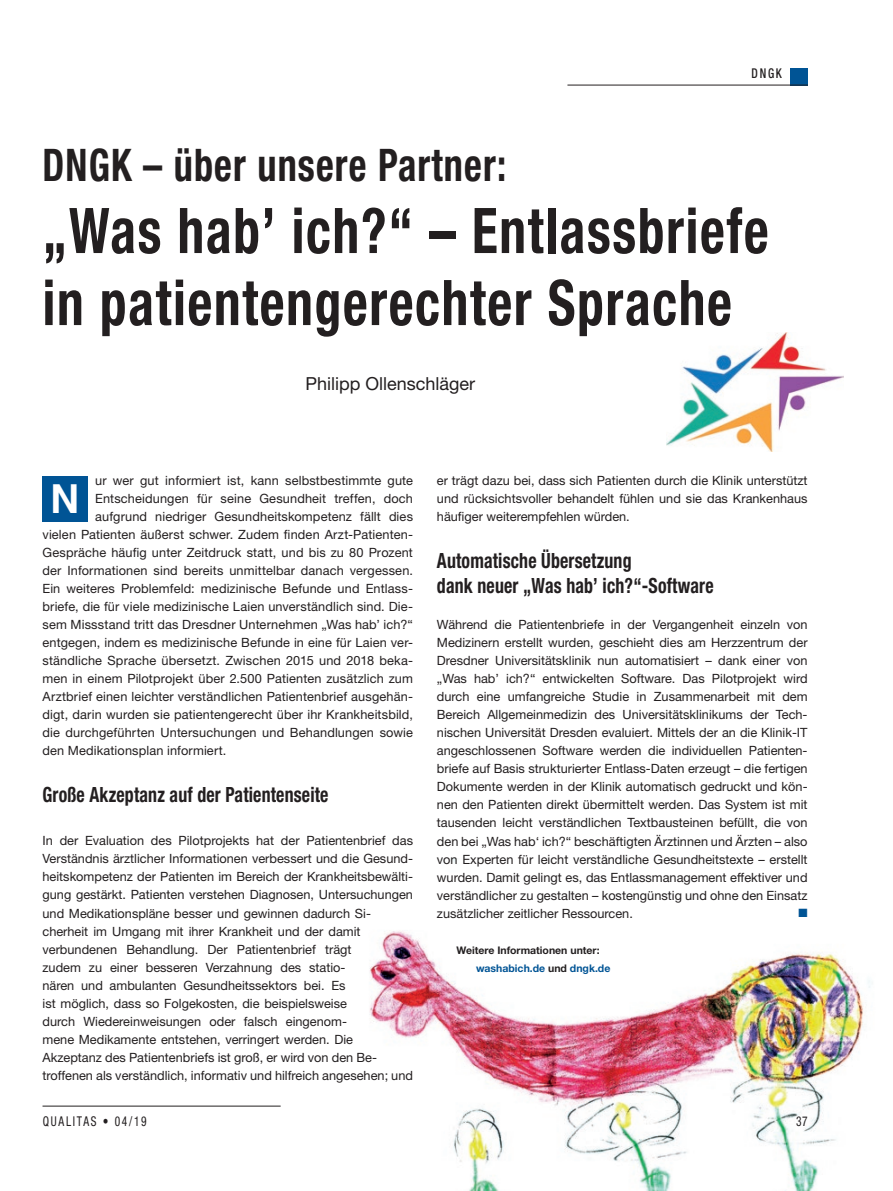
<style>
.page{position:relative;width:893px;height:1191px;background:#fff}
.page>*{position:absolute;margin:0;border:0;box-sizing:border-box;transform-origin:0 0}
.t1{font:700 condensed 63px/72px "Helvetica Neue LT Std";letter-spacing:.03em;color:#231f20;scale:.85 1}
.t2{font:700 condensed 45px "Helvetica Neue LT Std";letter-spacing:.03em;color:#231f20;scale:.85 1}
.t3{font:700 40.05px "Helvetica";color:#fff}
.t4{font:700 condensed 21px/25.2px "Helvetica Neue LT Std";letter-spacing:.01em;color:#231f20;scale:.85 1}
.t5{font:18px "Helvetica Neue LT Std";color:#231f20}
.t6{font:condensed 13.5px "Helvetica Neue LT Std";letter-spacing:.15em;color:#231f20;scale:.85 1}
.t7{font:500 condensed 13.5px "Helvetica Neue LT Std";color:#231f20;scale:.85 1}
.t8{font:12.75px/18px "Helvetica Neue LT Std";color:#231f20;text-align:justify}
.t9{font:12px "Zapf Dingbats ITC";color:#005495}
.t10{font:700 10.5px/18px "Helvetica Neue LT Std";color:#231f20}
.s1{color:#005495}
</style>
<div class="page">
<div style="left:791px;top:68px;width:17px;height:17px;background:#005495"></div>
<hr style="left:567px;top:85px;width:241px;height:1px;background:#231f20">
<hr style="left:43px;top:1105px;width:238px;height:1px;background:#231f20">
<img style="left:369px;top:858px;width:501px;height:333px">
<img style="left:666px;top:332px;width:177px;height:120px">
<div style="left:43px;top:476px;width:45px;height:45px;background:#005495"></div>
<p class="t7" style="left:752px;top:65px;width:37px">DNGK</p>
<h2 class="t2" style="left:43px;top:138px;width:547px">DNGK – über unsere Partner:</h2>
<h1 class="t1" style="left:43px;top:194px;width:856px">„Was hab’ ich?“ – Entlassbriefe in patientengerechter Sprache</h1>
<h3 class="t5" style="left:306px;top:372px;width:171px">Philipp Ollenschläger</h3>
<p class="t8" style="left:95px;top:471px;width:319px">ur wer gut informiert ist, kann selbstbestimmte gute</p>
<p class="t8" style="left:95px;top:489px;width:319px">Entscheidungen für seine Gesundheit treffen, doch</p>
<p class="t8" style="left:95px;top:507px;width:319px">aufgrund niedriger Gesundheitskompetenz fällt dies</p>
<p class="t8" style="left:43px;top:525px;width:372px">vielen Patienten äußerst schwer. Zudem finden Arzt-Patienten-</p>
<p class="t8" style="left:43px;top:543px;width:372px">Gespräche häufig unter Zeitdruck statt, und bis zu 80 Prozent</p>
<p class="t8" style="left:43px;top:561px;width:372px">der Informationen sind bereits unmittelbar danach vergessen.</p>
<p class="t8" style="left:43px;top:579px;width:372px">Ein weiteres Problemfeld: medizinische Befunde und Entlass-</p>
<p class="t8" style="left:43px;top:597px;width:372px">briefe, die für viele medizinische Laien unverständlich sind. Die-</p>
<p class="t8" style="left:43px;top:615px;width:372px">sem Missstand tritt das Dresdner Unternehmen „Was hab’ ich?“</p>
<p class="t8" style="left:43px;top:633px;width:372px">entgegen, indem es medizinische Befunde in eine für Laien ver-</p>
<p class="t8" style="left:43px;top:651px;width:372px">ständliche Sprache übersetzt. Zwischen 2015 und 2018 beka-</p>
<p class="t8" style="left:43px;top:669px;width:372px">men in einem Pilotprojekt über 2.500 Patienten zusätzlich zum</p>
<p class="t8" style="left:43px;top:687px;width:372px">Arztbrief einen leichter verständlichen Patientenbrief ausgehän-</p>
<p class="t8" style="left:43px;top:705px;width:372px">digt, darin wurden sie patientengerecht über ihr Krankheitsbild,</p>
<p class="t8" style="left:43px;top:723px;width:372px">die durchgeführten Untersuchungen und Behandlungen sowie</p>
<p class="t8" style="left:43px;top:741px;width:185px">den Medikationsplan informiert.</p>
<h3 class="t4" style="left:43px;top:781px;width:338px">Große Akzeptanz auf der Patientenseite</h3>
<p class="t8" style="left:43px;top:831px;width:372px;text-align:left">In der Evaluation des Pilotprojekts hat der Patientenbrief das Verständnis ärztlicher Informationen verbessert und die Gesund&shy;heitskompetenz der Patienten im Bereich der Krankheitsbewälti&shy;gung gestärkt. Patienten verstehen Diagnosen, Untersuchungen und Medikationspläne besser und gewinnen dadurch Si&shy;cherheit im Umgang mit ihrer Krankheit und der damit verbundenen Behandlung. Der Patientenbrief trägt<br>zudem zu einer besseren Verzahnung des statio-<br>nären und ambulanten Gesundheitssektors bei. Es<br>ist möglich, dass so Folgekosten, die beispielsweise<br>durch Wiedereinweisungen oder falsch eingenom-<br>mene Medikamente entstehen, verringert werden. Die Akzeptanz des Patientenbriefs ist groß, er wird von den Be&shy;troffenen als verständlich, informativ und hilfreich angesehen; und</p>
<h3 class="t3" style="left:51px;top:474px;width:30px">N</h3>
<p class="t6" style="left:43px;top:1113px;width:124px">QUALITAS • 04/19</p>
<p class="t8" style="left:437px;top:471px;width:372px">er trägt dazu bei, dass sich Patienten durch die Klinik unterstützt und rücksichtsvoller behandelt fühlen und sie das Krankenhaus häufiger weiterempfehlen würden.</p>
<h3 class="t4" style="left:437px;top:547px;width:327px">Automatische Übersetzung<br>dank neuer „Was hab’ ich?“-Software</h3>
<p class="t8" style="left:437px;top:615px;width:372px">Während die Patientenbriefe in der Vergangenheit einzeln von Medizinern erstellt wurden, geschieht dies am Herzzentrum der Dresdner Universitätsklinik nun automatisiert – dank einer von „Was hab’ ich?“ entwickelten Software. Das Pilotprojekt wird durch eine umfangreiche Studie in Zusammenarbeit mit dem Bereich Allgemeinmedizin des Universitätsklinikums der Tech&shy;nischen Universität Dresden evaluiert. Mittels der an die Klinik-IT angeschlossenen Software werden die individuellen Patienten&shy;briefe auf Basis strukturierter Entlass-Daten erzeugt – die fertigen Dokumente werden in der Klinik automatisch gedruckt und kön&shy;nen den Patienten direkt übermittelt werden. Das System ist mit tausenden leicht verständlichen Textbausteinen befüllt, die von den bei „Was hab‘ ich?“ beschäftigten Ärztinnen und Ärzten – also von Experten für leicht verständliche Gesundheitstexte – erstellt wurden. Damit gelingt es, das Entlassmanagement effektiver und verständlicher zu gestalten – kostengünstig und ohne den Einsatz zusätzlicher zeitlicher Ressourcen.</p>
<p class="t9" style="left:798px;top:907px;width:11px">■</p>
<p class="t10" style="left:476px;top:940px;width:136px;text-indent:-19px">Weitere Informationen unter: <span class="s1">washabich.de</span> und <span class="s1">dngk.de</span></p>
<p class="t6" style="left:796px;top:1113px;width:15px">37</p>
</div>
